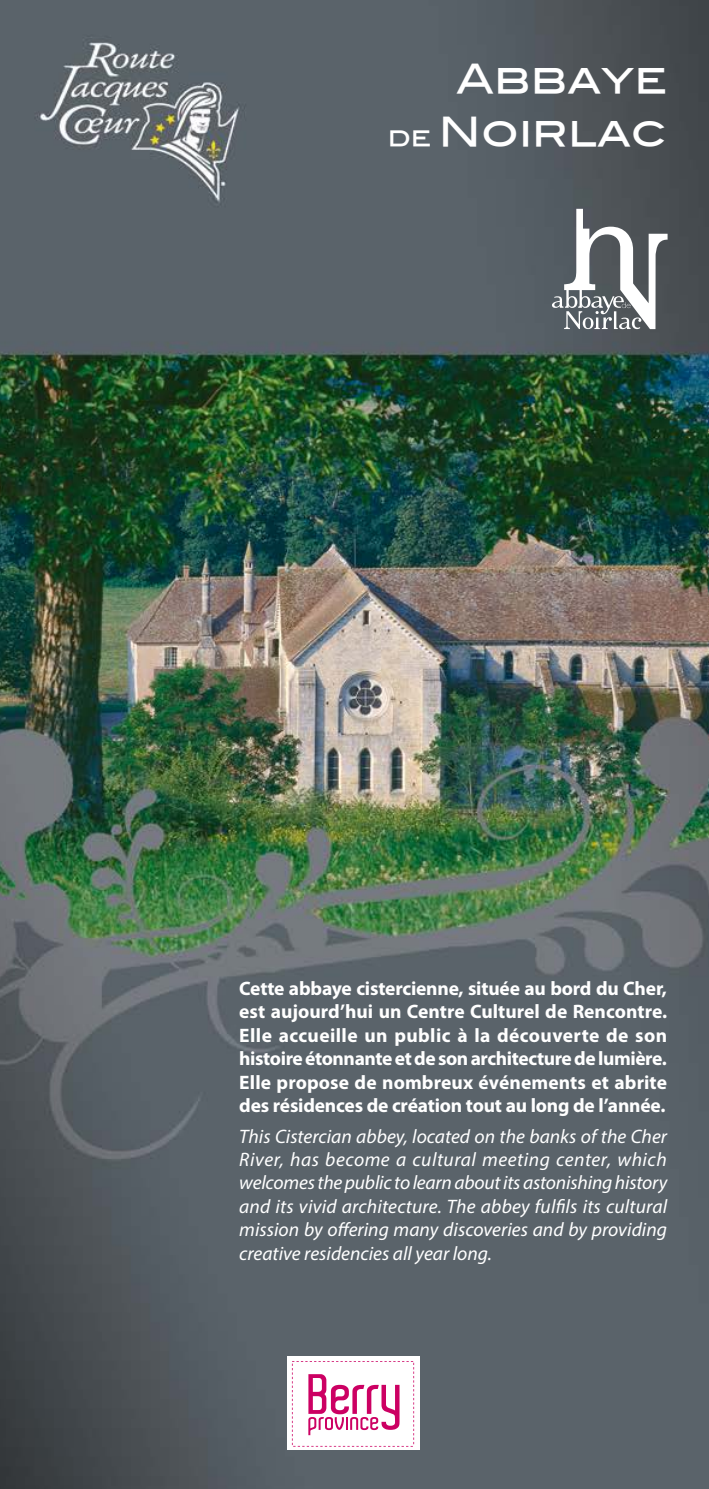
<style>
.page{position:relative;width:709px;height:1489px;background:#fff}
.page>*{position:absolute;margin:0;border:0;box-sizing:border-box;transform-origin:0 0}
.t1{font:40px/52.5px "Blair Md ITCTT Medium";color:#fff;text-align:right}
.t2{font:italic 19.5px/23.5px "Myriad Pro";color:#fff;text-align:justify}
.t3{font:700 19.5px/23.5px "Myriad Pro";letter-spacing:-.01em;color:#fff;text-align:justify}
.s1{font-size:25px}
</style>
<div class="page">
<img style="left:0;top:0;width:709px;height:1488px">
<svg style="left:552px;top:209px;width:115px;height:120px"></svg>
<div style="left:287px;top:1356px;width:132px;height:94px;background:#fff"></div>
<svg style="left:292px;top:1361px;width:122px;height:85px"></svg>
<h1 class="t1" style="left:388px;top:48px;width:281px">Abbaye<br><span class="s1">de</span> Noirlac</h1>
<p class="t3" style="left:239px;top:976px;width:429px">Cette abbaye cistercienne, située au bord du Cher, est aujourd’hui un Centre Culturel de Rencontre.<br>Elle accueille un public à la découverte de son histoire étonnante et de son architecture de lumière.<br>Elle propose de nombreux événements et abrite des résidences de création tout au long de l’année.</p>
<p class="t2" style="left:239px;top:1123px;width:429px">This Cistercian abbey, located on the banks of the Cher River, has become a cultural meeting center, which welcomes the public to learn about its astonishing history and its vivid architecture. The abbey fulfils its cultural mission by offering many discoveries and by providing creative residencies all year long.</p>
</div>
